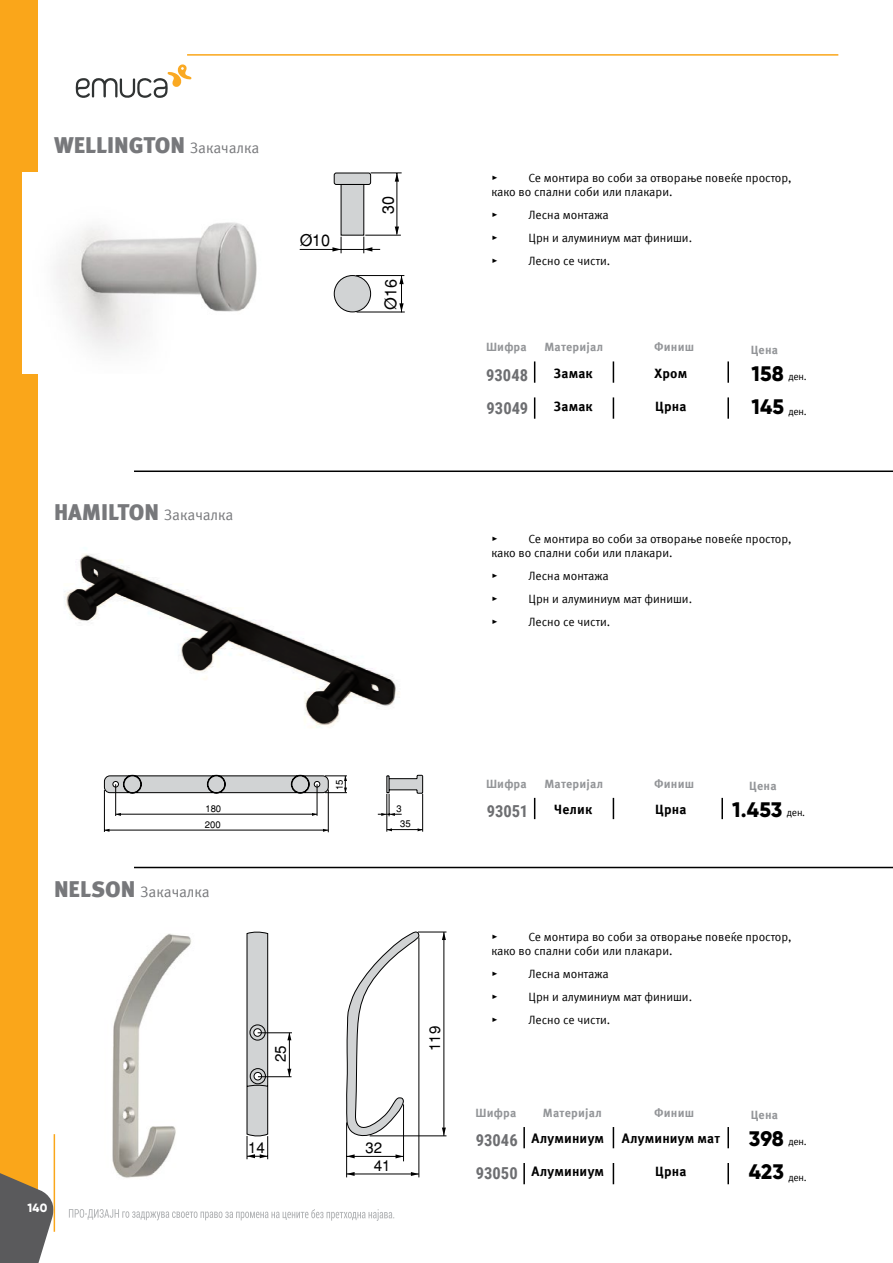
<style>
.page{position:relative;width:893px;height:1263px;background:#fff}
.page>*{position:absolute;margin:0;border:0;box-sizing:border-box;transform-origin:0 0}
.t1{font:900 22.5px "Meta Pro";color:#77787b}
.t2{font:800 21px/33px "Gilroy";color:#000}
.t3{font:700 16.5px/33px "Roboto Condensed";color:#6d6e71}
.t4{font:16.05px "Helvetica";color:#000}
.t5{font:15px "Meta Pro";letter-spacing:-.005em;color:#77787b}
.t6{font:15px/18.1px "Helvetica";color:#000;text-align:center}
.t7{font:700 13.5px "Meta Pro";letter-spacing:.015em;color:#000}
.t8{font:12px/14.4px "Meta Pro";color:#000}
.t9{font:700 12px "Meta Pro";letter-spacing:.015em;color:#939598}
.t10{font:800 12px "Gilroy";color:#fff}
.t11{font:10.2px "Meta Pro";letter-spacing:-.025em;color:#000}
.t12{font:9.45px "Helvetica";color:#000}
.s1{font-weight:400;font-size:15px}
.s2{font-weight:900;font-size:22.5px}
</style>
<div class="page">
<div style="left:0;top:0;width:37px;height:1223px;background:#faa61a"></div>
<img style="left:22px;top:173px;width:235px;height:201px">
<img style="left:53px;top:933px;width:139px;height:245px">
<svg style="left:613px;top:361px;width:1px;height:22px"></svg>
<svg style="left:613px;top:798px;width:1px;height:21px"></svg>
<svg style="left:613px;top:1127px;width:1px;height:21px"></svg>
<svg style="left:613px;top:397px;width:1px;height:22px"></svg>
<svg style="left:613px;top:1163px;width:1px;height:21px"></svg>
<svg style="left:534px;top:361px;width:1px;height:22px"></svg>
<svg style="left:534px;top:798px;width:1px;height:21px"></svg>
<hr style="left:523px;top:1127px;width:2px;height:21px;background:#000">
<svg style="left:534px;top:397px;width:1px;height:22px"></svg>
<hr style="left:523px;top:1163px;width:2px;height:21px;background:#000">
<hr style="left:727px;top:361px;width:2px;height:22px;background:#000">
<hr style="left:721px;top:798px;width:2px;height:21px;background:#000">
<hr style="left:727px;top:1127px;width:2px;height:21px;background:#000">
<hr style="left:727px;top:397px;width:2px;height:22px;background:#000">
<hr style="left:727px;top:1163px;width:2px;height:21px;background:#000">
<svg style="left:399px;top:303px;width:5px;height:9px"></svg>
<svg style="left:399px;top:276px;width:5px;height:8px"></svg>
<hr style="left:371px;top:173px;width:31px;height:1px;background:#000">
<hr style="left:397px;top:173px;width:1px;height:61px;background:#000">
<hr style="left:365px;top:235px;width:36px;height:1px;background:#000">
<hr style="left:356px;top:275px;width:48px;height:1px;background:#000">
<hr style="left:401px;top:275px;width:1px;height:37px;background:#000">
<hr style="left:300px;top:249px;width:40px;height:1px;background:#000">
<hr style="left:357px;top:312px;width:48px;height:1px;background:#000">
<svg style="left:332px;top:172px;width:49px;height:140px"></svg>
<svg style="left:395px;top:227px;width:4px;height:8px"></svg>
<svg style="left:395px;top:173px;width:4px;height:9px"></svg>
<hr style="left:422px;top:794px;width:1px;height:38px;background:#000">
<hr style="left:328px;top:789px;width:1px;height:43px;background:#000">
<hr style="left:104px;top:830px;width:224px;height:1px;background:#000">
<hr style="left:104px;top:790px;width:1px;height:42px;background:#000">
<hr style="left:387px;top:794px;width:1px;height:38px;background:#000">
<hr style="left:387px;top:829px;width:36px;height:1px;background:#000">
<svg style="left:104px;top:775px;width:319px;height:41px"></svg>
<svg style="left:246px;top:931px;width:201px;height:247px"></svg>
<svg style="left:345px;top:932px;width:74px;height:207px"></svg>
<svg style="left:247px;top:931px;width:21px;height:228px"></svg>
<svg style="left:347px;top:1172px;width:8px;height:4px"></svg>
<svg style="left:411px;top:1172px;width:8px;height:4px"></svg>
<svg style="left:347px;top:1154px;width:8px;height:4px"></svg>
<svg style="left:396px;top:1154px;width:8px;height:4px"></svg>
<hr style="left:258px;top:1032px;width:34px;height:1px;background:#000">
<svg style="left:287px;top:1069px;width:4px;height:7px"></svg>
<svg style="left:287px;top:1032px;width:4px;height:8px"></svg>
<hr style="left:258px;top:1076px;width:33px;height:1px;background:#000">
<img style="left:64px;top:554px;width:335px;height:174px">
<hr style="left:134px;top:867px;width:759px;height:1px;background:#000">
<hr style="left:134px;top:470px;width:759px;height:2px;background:#000">
<svg style="left:0;top:1140px;width:58px;height:123px"></svg>
<hr style="left:54px;top:1134px;width:1px;height:98px;background:#faa61a">
<svg style="left:69px;top:1209px;width:325px;height:12px"></svg>
<svg style="left:76px;top:64px;width:116px;height:34px"></svg>
<hr style="left:187px;top:54px;width:651px;height:2px;background:#faa61a">
<h1 class="t1" style="left:54px;top:128px;width:207px">WELLINGTON <span class="s1">Закачалка</span></h1>
<h3 class="t4" style="left:300px;top:230px;width:32px">Ø10</h3>
<h3 class="t4" style="left:378px;top:214px;width:19px;rotate:-90deg">30</h3>
<h3 class="t4" style="left:381px;top:310px;width:32px;rotate:-90deg">Ø16</h3>
<p class="t5" style="left:54px;top:503px;width:181px"><span class="s2">HAMILTON</span> Закачалка</p>
<p class="t8" style="left:491px;top:170px;width:302px;text-indent:37px">Се монтира во соби за отворање повеќе простор, како во спални соби или плакари.</p>
<p class="t8" style="left:491px;top:207px;width:8px">▸</p>
<p class="t8" style="left:528px;top:207px;width:82px">Лесна монтажа</p>
<p class="t8" style="left:491px;top:230px;width:8px">▸</p>
<p class="t8" style="left:528px;top:230px;width:165px">Црн и алуминиум мат финиши.</p>
<p class="t8" style="left:491px;top:253px;width:8px">▸</p>
<p class="t8" style="left:528px;top:253px;width:84px">Лесно се чисти.</p>
<p class="t8" style="left:491px;top:170px;width:8px">▸</p>
<p class="t9" style="left:486px;top:338px;width:42px">Шифра</p>
<h3 class="t3" style="left:486px;top:358px;width:44px">93048<br>93049</h3>
<p class="t9" style="left:544px;top:338px;width:60px">Материјал</p>
<p class="t7" style="left:554px;top:362px;width:41px">Замак</p>
<p class="t7" style="left:554px;top:395px;width:41px">Замак</p>
<p class="t9" style="left:654px;top:338px;width:41px">Финиш</p>
<p class="t7" style="left:654px;top:362px;width:34px">Хром</p>
<p class="t7" style="left:655px;top:395px;width:33px">Црна</p>
<p class="t9" style="left:751px;top:340px;width:29px">Цена</p>
<h2 class="t2" style="left:751px;top:357px;width:34px">158<br>145</h2>
<p class="t11" style="left:788px;top:368px;width:20px">ден.</p>
<p class="t11" style="left:788px;top:404px;width:20px">ден.</p>
<p class="t8" style="left:491px;top:531px;width:302px;text-indent:37px">Се монтира во соби за отворање повеќе простор, како во спални соби или плакари.</p>
<p class="t8" style="left:491px;top:568px;width:8px">▸</p>
<p class="t8" style="left:528px;top:568px;width:82px">Лесна монтажа</p>
<p class="t8" style="left:491px;top:591px;width:8px">▸</p>
<p class="t8" style="left:528px;top:591px;width:165px">Црн и алуминиум мат финиши.</p>
<p class="t8" style="left:491px;top:614px;width:8px">▸</p>
<p class="t8" style="left:528px;top:614px;width:84px">Лесно се чисти.</p>
<p class="t8" style="left:491px;top:531px;width:8px">▸</p>
<p class="t12" style="left:334px;top:790px;width:12px;rotate:-90deg">15</p>
<p class="t12" style="left:205px;top:803px;width:17px">180</p>
<p class="t12" style="left:396px;top:803px;width:7px">3</p>
<p class="t12" style="left:205px;top:819px;width:17px">200</p>
<p class="t12" style="left:400px;top:818px;width:12px">35</p>
<p class="t5" style="left:54px;top:881px;width:157px"><span class="s2">NELSON</span> Закачалка</p>
<p class="t10" style="left:27px;top:1200px;width:21px">140</p>
<p class="t6" style="left:271px;top:1062px;width:18px;rotate:-90deg">25</p>
<p class="t6" style="left:248px;top:1138px;width:18px">14</p>
<p class="t6" style="left:365px;top:1138px;width:27px">32<br>41</p>
<p class="t6" style="left:426px;top:1051px;width:27px;rotate:-90deg">119</p>
<p class="t9" style="left:486px;top:774px;width:42px">Шифра</p>
<h3 class="t3" style="left:487px;top:794px;width:43px">93051</h3>
<p class="t9" style="left:544px;top:774px;width:60px">Материјал</p>
<p class="t7" style="left:554px;top:799px;width:40px">Челик</p>
<p class="t9" style="left:654px;top:774px;width:41px">Финиш</p>
<p class="t7" style="left:655px;top:799px;width:33px">Црна</p>
<p class="t9" style="left:749px;top:776px;width:29px">Цена</p>
<h2 class="t2" style="left:732px;top:793px;width:52px">1.453</h2>
<p class="t11" style="left:787px;top:805px;width:20px">ден.</p>
<p class="t8" style="left:491px;top:929px;width:302px;text-indent:37px">Се монтира во соби за отворање повеќе простор, како во спални соби или плакари.</p>
<p class="t8" style="left:491px;top:966px;width:8px">▸</p>
<p class="t8" style="left:528px;top:966px;width:82px">Лесна монтажа</p>
<p class="t8" style="left:491px;top:989px;width:8px">▸</p>
<p class="t8" style="left:528px;top:989px;width:165px">Црн и алуминиум мат финиши.</p>
<p class="t8" style="left:491px;top:1012px;width:8px">▸</p>
<p class="t8" style="left:528px;top:1012px;width:84px">Лесно се чисти.</p>
<p class="t8" style="left:491px;top:929px;width:8px">▸</p>
<p class="t9" style="left:475px;top:1103px;width:42px">Шифра</p>
<h3 class="t3" style="left:476px;top:1123px;width:44px">93046<br>93050</h3>
<p class="t9" style="left:543px;top:1103px;width:60px">Материјал</p>
<p class="t7" style="left:531px;top:1128px;width:74px">Алуминиум</p>
<p class="t7" style="left:531px;top:1161px;width:74px">Алуминиум</p>
<p class="t9" style="left:654px;top:1103px;width:41px">Финиш</p>
<p class="t7" style="left:622px;top:1128px;width:100px">Алуминиум мат</p>
<p class="t7" style="left:655px;top:1161px;width:33px">Црна</p>
<p class="t9" style="left:751px;top:1105px;width:29px">Цена</p>
<h2 class="t2" style="left:749px;top:1122px;width:37px">398<br>423</h2>
<p class="t11" style="left:788px;top:1134px;width:20px">ден.</p>
<p class="t11" style="left:788px;top:1170px;width:20px">ден.</p>
</div>
